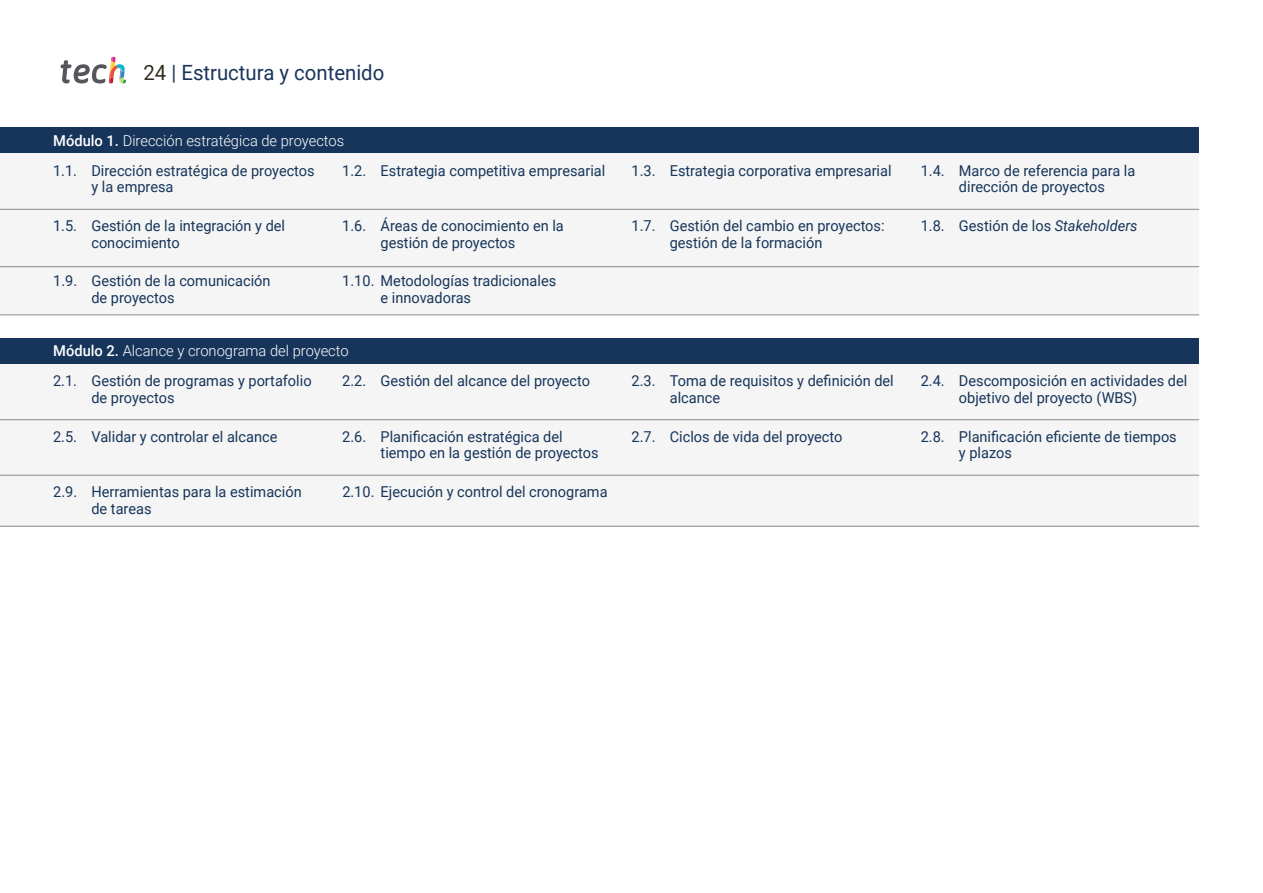
<style>
.page{position:relative;width:1263px;height:893px;background:#fff}
.page>*{position:absolute;margin:0;border:0;box-sizing:border-box;transform-origin:0 0}
.t1{font:21px "Roboto";color:#1a355c}
.t2{font:15px/16.5px "Roboto";color:#17355b}
.t3{font:300 15px "Roboto";color:#fff}
.s1{color:#312e20}
.s2{font-weight:500}
.s3{font-style:italic}
</style>
<div class="page">
<div style="left:0;top:153px;width:1199px;height:162px;background:#f4f5f4"></div>
<div style="left:0;top:363px;width:1199px;height:163px;background:#f4f5f4"></div>
<div style="left:0;top:128px;width:1199px;height:25px;background:#17355b"></div>
<div style="left:0;top:338px;width:1199px;height:25px;background:#17355b"></div>
<hr style="left:0;top:315px;width:1199px;height:1px;background:#878a8e">
<hr style="left:0;top:266px;width:1199px;height:1px;background:#878a8e">
<hr style="left:0;top:209px;width:1199px;height:1px;background:#878a8e">
<hr style="left:0;top:419px;width:1199px;height:1px;background:#878a8e">
<hr style="left:0;top:475px;width:1199px;height:1px;background:#878a8e">
<hr style="left:0;top:526px;width:1199px;height:1px;background:#878a8e">
<svg style="left:61px;top:57px;width:65px;height:27px"></svg>
<h1 class="t1" style="left:144px;top:57px;width:242px"><span class="s1">24</span> | Estructura y contenido</h1>
<p class="t3" style="left:53px;top:130px;width:293px"><span class="s2">Módulo 1.</span> Dirección estratégica de proyectos</p>
<p class="t2" style="left:91px;top:162px;width:225px;text-indent:-38px">1.1. Dirección estratégica de proyectos y la empresa</p>
<p class="t2" style="left:342px;top:162px;width:265px">1.2. Estrategia competitiva empresarial</p>
<p class="t2" style="left:631px;top:162px;width:262px">1.3. Estrategia corporativa empresarial</p>
<p class="t2" style="left:921px;top:162px;width:216px;text-align:center">1.4. Marco de referencia para la dirección de proyectos</p>
<p class="t2" style="left:91px;top:217px;width:195px;text-indent:-38px">1.5. Gestión de la integración y del conocimiento</p>
<p class="t2" style="left:381px;top:217px;width:185px;text-indent:-38px">1.6. Áreas de conocimiento en la gestión de proyectos</p>
<p class="t2" style="left:670px;top:217px;width:216px;text-indent:-38px">1.7. Gestión del cambio en proyectos: gestión de la formación</p>
<p class="t2" style="left:921px;top:217px;width:218px">1.8. Gestión de los <span class="s3">Stakeholders</span></p>
<p class="t2" style="left:91px;top:272px;width:181px;text-indent:-38px">1.9. Gestión de la comunicación de proyectos</p>
<p class="t2" style="left:381px;top:272px;width:177px;text-indent:-38px">1.10. Metodologías tradicionales e innovadoras</p>
<p class="t3" style="left:53px;top:340px;width:297px"><span class="s2">Módulo 2.</span> Alcance y cronograma del proyecto</p>
<p class="t2" style="left:91px;top:372px;width:222px;text-indent:-38px">2.1. Gestión de programas y portafolio de proyectos</p>
<p class="t2" style="left:342px;top:372px;width:249px">2.2. Gestión del alcance del proyecto</p>
<p class="t2" style="left:670px;top:372px;width:225px;text-indent:-38px">2.3. Toma de requisitos y definición del alcance</p>
<p class="t2" style="left:959px;top:372px;width:230px;text-indent:-38px">2.4. Descomposición en actividades del objetivo del proyecto (WBS)</p>
<p class="t2" style="left:53px;top:427px;width:226px">2.5. Validar y controlar el alcance</p>
<p class="t2" style="left:381px;top:427px;width:220px;text-indent:-38px">2.6. Planificación estratégica del tiempo en la gestión de proyectos</p>
<p class="t2" style="left:631px;top:427px;width:212px">2.7. Ciclos de vida del proyecto</p>
<p class="t2" style="left:959px;top:427px;width:219px;text-indent:-38px">2.8. Planificación eficiente de tiempos y plazos</p>
<p class="t2" style="left:91px;top:483px;width:212px;text-indent:-38px">2.9. Herramientas para la estimación de tareas</p>
<p class="t2" style="left:342px;top:483px;width:267px">2.10. Ejecución y control del cronograma</p>
</div>
